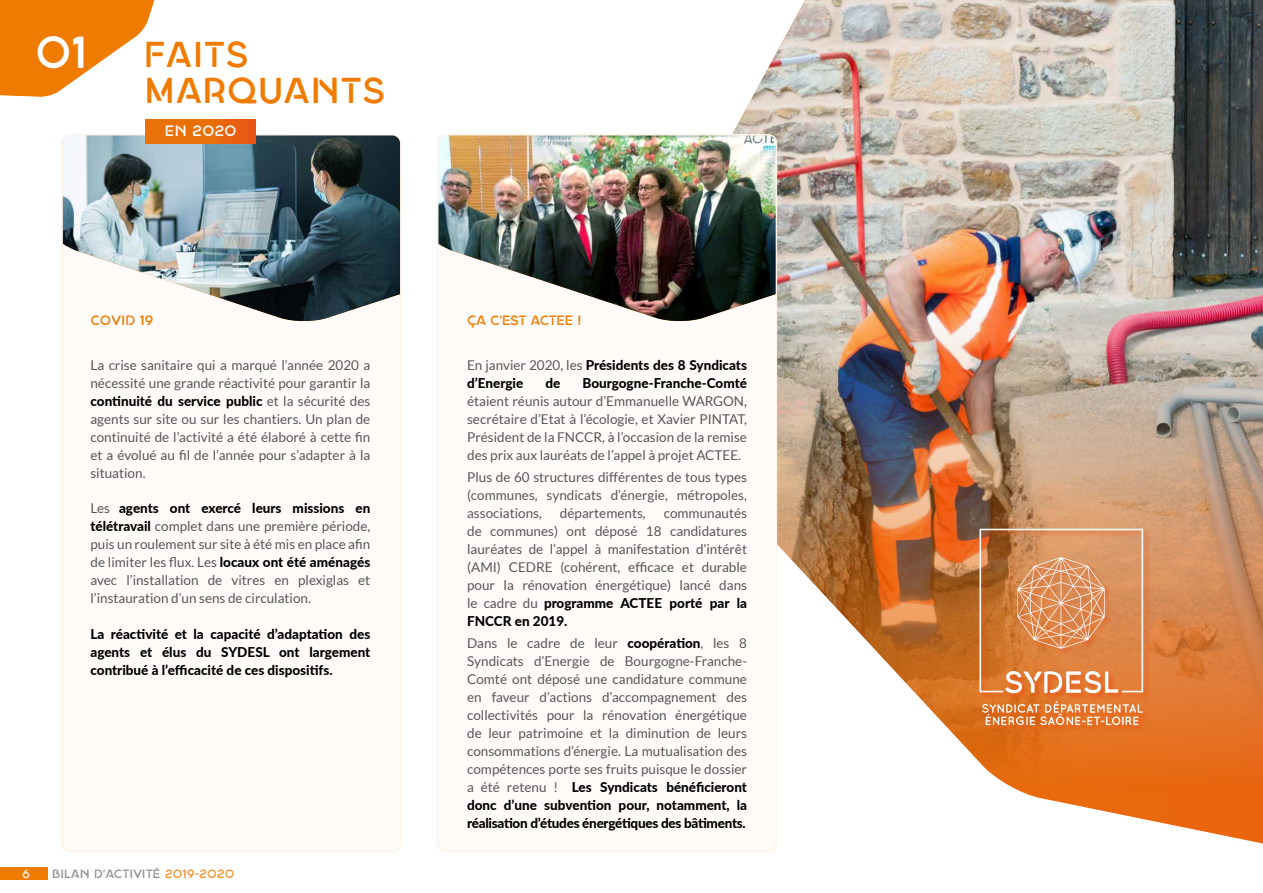
<style>
.page{position:relative;width:1263px;height:893px;background:#fff}
.page>*{position:absolute;margin:0;border:0;box-sizing:border-box;transform-origin:0 0}
.t1{font:45px "Georgina";color:#fff}
.t2{font:36px/36px "Georgina";color:#ef7b00}
.t3{font:15px "Georgina";color:#fff}
.t4{font:13.5px/18px "Lato";color:#575756;text-align:justify}
.t5{font:800 13.5px/18px "Lato";color:#000;text-align:justify}
.t6{font:13.5px "Georgina";letter-spacing:-.03em;color:#ef7b00}
.t7{font:12px "Georgina";color:#90908f}
.t8{font:12px "Georgina";color:#fef3e8}
.s1{font-weight:800;color:#000}
.s2{color:#f49432}
.s3{font-weight:400;color:#575756}
</style>
<div class="page">
<div style="left:0;top:867px;width:47px;height:12px;background:#ef7b00"></div>
<img style="left:732px;top:0;width:531px;height:842px">
<div style="left:62px;top:135px;width:339px;height:716px;background:#fffbf8;border-radius:9px"></div>
<img style="left:64px;top:137px;width:337px;height:184px">
<div style="left:61px;top:134px;width:340px;height:718px;border:2px solid #fef3e8;border-radius:9px"></div>
<div style="left:438px;top:135px;width:338px;height:716px;background:#fffbf8;border-radius:9px"></div>
<img style="left:440px;top:135px;width:336px;height:187px">
<div style="left:437px;top:134px;width:340px;height:718px;border:2px solid #fef3e8;border-radius:9px"></div>
<div style="left:978px;top:527px;width:173px;height:206px;background:#e94e0f;opacity:.75"></div>
<svg style="left:979px;top:529px;width:164px;height:196px;background:#db8d56"></svg>
<div style="left:146px;top:119px;width:110px;height:25px;background:linear-gradient(to right,#eb7805,#e85c13)"></div>
<svg style="left:0;top:0;width:155px;height:97px"></svg>
<h1 class="t1" style="left:35px;top:27px;width:53px">01</h1>
<h2 class="t2" style="left:144px;top:37px;width:243px">FAITS<br>MARQUANTS</h2>
<p class="t3" style="left:165px;top:123px;width:73px">EN 2020</p>
<p class="t6" style="left:90px;top:313px;width:65px">COVID 19</p>
<p class="t4" style="left:90px;top:356px;width:281px">La crise sanitaire qui a marqué l’année 2020 a nécessité une grande réactivité pour garantir la <span class="s1">continuité du service public</span> et la sécurité des agents sur site ou sur les chantiers. Un plan de continuité de l’activité a été élaboré à cette fin et a évolué au fil de l’année pour s’adapter à la situation.</p>
<p class="t4" style="left:90px;top:499px;width:281px">Les <span class="s1">agents ont exercé leurs missions en télétravail</span> complet dans une première période, puis un roulement sur site à été mis en place afin de limiter les flux. Les <span class="s1">locaux ont été aménagés </span>avec l’installation de vitres en plexiglas et l’instauration d’un sens de circulation.</p>
<p class="t5" style="left:90px;top:624px;width:281px">La réactivité et la capacité d’adaptation des agents et élus du SYDESL ont largement contribué à l’efficacité de ces dispositifs.</p>
<p class="t8" style="left:22px;top:867px;width:10px">6</p>
<p class="t7" style="left:52px;top:867px;width:184px">BILAN D’ACTIVITÉ <span class="s2">2019-2020</span></p>
<p class="t6" style="left:467px;top:313px;width:116px">ÇA C’EST ACTEE !</p>
<p class="t5" style="left:467px;top:355px;width:281px"><span class="s3">En janvier 2020, les</span> Présidents des 8 Syndicats d’Energie</p>
<p class="t5" style="left:545px;top:373px;width:16px">de</p>
<p class="t5" style="left:582px;top:373px;width:166px">Bourgogne-Franche-Comté</p>
<p class="t4" style="left:467px;top:392px;width:281px">étaient réunis autour d’Emmanuelle WARGON, secrétaire d’Etat à l’écologie, et Xavier PINTAT, Président de la FNCCR, à l’occasion de la remise des prix aux lauréats de l’appel à projet ACTEE.</p>
<p class="t4" style="left:467px;top:468px;width:281px">Plus de 60 structures différentes de tous types (communes, syndicats d’énergie, métropoles, associations,</p>
<p class="t4" style="left:560px;top:504px;width:87px">départements,</p>
<p class="t4" style="left:467px;top:504px;width:281px;text-indent:197px">communautés de communes) ont déposé 18 candidatures lauréates de l’appel à manifestation d’intérêt (AMI) CEDRE (cohérent, efficace et durable pour la rénovation énergétique) lancé dans le cadre du <span class="s1">programme ACTEE porté par la FNCCR en 2019.</span></p>
<p class="t4" style="left:467px;top:634px;width:281px">Dans le cadre de leur <span class="s1">coopération</span>, les 8<br>Syndicats d’Energie de Bourgogne-Franche-Comté ont déposé une candidature commune en faveur d’actions d’accompagnement des collectivités pour la rénovation énergétique de leur patrimoine et la diminution de leurs consommations d’énergie. La mutualisation des compétences porte ses fruits puisque le dossier a été retenu ! <span class="s1">Les Syndicats bénéficieront donc d’une subvention pour, notamment, la réalisation d’études énergétiques des bâtiments.</span></p>
</div>
